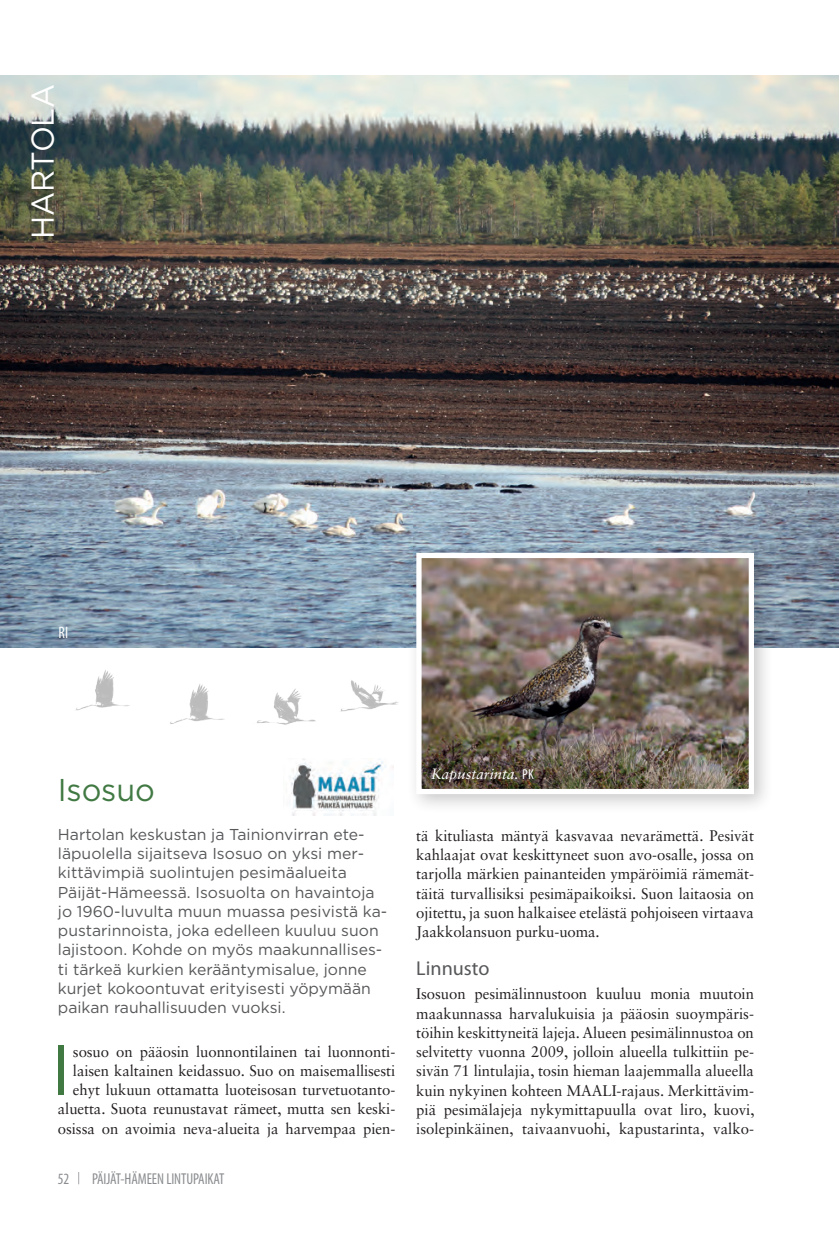
<style>
.page{position:relative;width:839px;height:1241px;background:#fff}
.page>*{position:absolute;margin:0;border:0;box-sizing:border-box;transform-origin:0 0}
.t1{font:70.35px "Gotham";color:#417943}
.t2{font:31.5px "Gotham";letter-spacing:-.005em;color:#fff}
.t3{font:31.5px "Gotham";letter-spacing:-.005em;color:#417943}
.t4{font:20.12px "Myriad Pro";color:#57585a}
.t5{font:condensed 16.62px "Myriad Pro";color:#fff;scale:.95 1}
.t6{font:15.75px/19.2px "Gotham";color:#57585a}
.t7{font:condensed 15.75px "Myriad Pro";letter-spacing:-.005em;color:#8a8c8f;scale:.95 1}
.t8{font:15.4px/19.2px "Sabon LT Std";letter-spacing:-.005em;color:#231f20;text-align:justify}
.t9{font:italic 14.88px "Sabon LT Std";color:#fff}
.s1{font-family:"Myriad Pro";font-style:normal;font-stretch:condensed;font-size:14.35px}
</style>
<div class="page">
<svg style="left:78px;top:1172px;width:1px;height:12px"></svg>
<img style="left:0;top:75px;width:838px;height:573px">
<div style="left:406px;top:543px;width:368px;height:271px;background:#231f20;opacity:.25"></div>
<img style="left:422px;top:559px;width:326px;height:229px">
<div style="left:416px;top:553px;width:338px;height:241px;border:5px solid #fff"></div>
<img style="left:59px;top:622px;width:356px;height:193px">
<h2 class="t2" style="left:23px;top:239px;width:157px;rotate:-90deg">HARTOLA</h2>
<p class="t5" style="left:59px;top:622px;width:12px">RI</p>
<h2 class="t3" style="left:58px;top:769px;width:98px">Isosuo</h2>
<p class="t6" style="left:58px;top:824px;width:331px">Hartolan keskustan ja Tainionvirran ete&shy;läpuolella sijaitseva Isosuo on yksi mer&shy;kittävimpiä suolintujen pesimäalueita Päijät-Hämeessä. Isosuolta on havaintoja jo 1960-luvulta muun muassa pesivistä ka&shy;pustarinnoista, joka edelleen kuuluu suon lajistoon. Kohde on myös maakunnallises&shy;ti tärkeä kurkien kerääntymisalue, jonne kurjet kokoontuvat erityisesti yöpymään paikan rauhallisuuden vuoksi.</p>
<h1 class="t1" style="left:51px;top:1025px;width:21px">I</h1>
<p class="t8" style="left:58px;top:1041px;width:339px;text-align:right">sosuo on pääosin luonnontilainen tai luonnonti&shy;laisen kaltainen keidassuo. Suo on maisemallisesti ehyt lukuun ottamatta luoteisosan turvetuotanto&shy;aluetta. Suota reunustavat rämeet, mutta sen keski&shy;osissa on avoimia neva-alueita ja harvempaa pien-</p>
<p class="t7" style="left:58px;top:1169px;width:14px">52</p>
<p class="t7" style="left:92px;top:1169px;width:141px">PÄIJÄT-HÄMEEN LINTUPAIKAT</p>
<p class="t9" style="left:431px;top:764px;width:104px">Kapustarinta. <span class="s1">PK</span></p>
<p class="t8" style="left:416px;top:825px;width:339px">tä kituliasta mäntyä kasvavaa nevarämettä. Pesivät kahlaajat ovat keskittyneet suon avo-osalle, jossa on tarjolla märkien painanteiden ympäröimiä rämemät&shy;täitä turvallisiksi pesimäpaikoiksi. Suon laitaosia on ojitettu, ja suon halkaisee etelästä pohjoiseen virtaava Jaakkolansuon purku-uoma.</p>
<h3 class="t4" style="left:416px;top:956px;width:75px">Linnusto</h3>
<p class="t8" style="left:416px;top:984px;width:340px">Isosuon pesimälinnustoon kuuluu monia muutoin maakunnassa harvalukuisia ja pääosin suoympäris&shy;töihin keskittyneitä lajeja. Alueen pesimälinnustoa on selvitetty vuonna 2009, jolloin alueella tulkittiin pe&shy;sivän 71 lintulajia, tosin hieman laajemmalla alueella kuin nykyinen kohteen MAALI-rajaus. Merkittävim&shy;piä pesimälajeja nykymittapuulla ovat liro, kuovi, isolepinkäinen, taivaanvuohi, kapustarinta, valko-</p>
</div>
